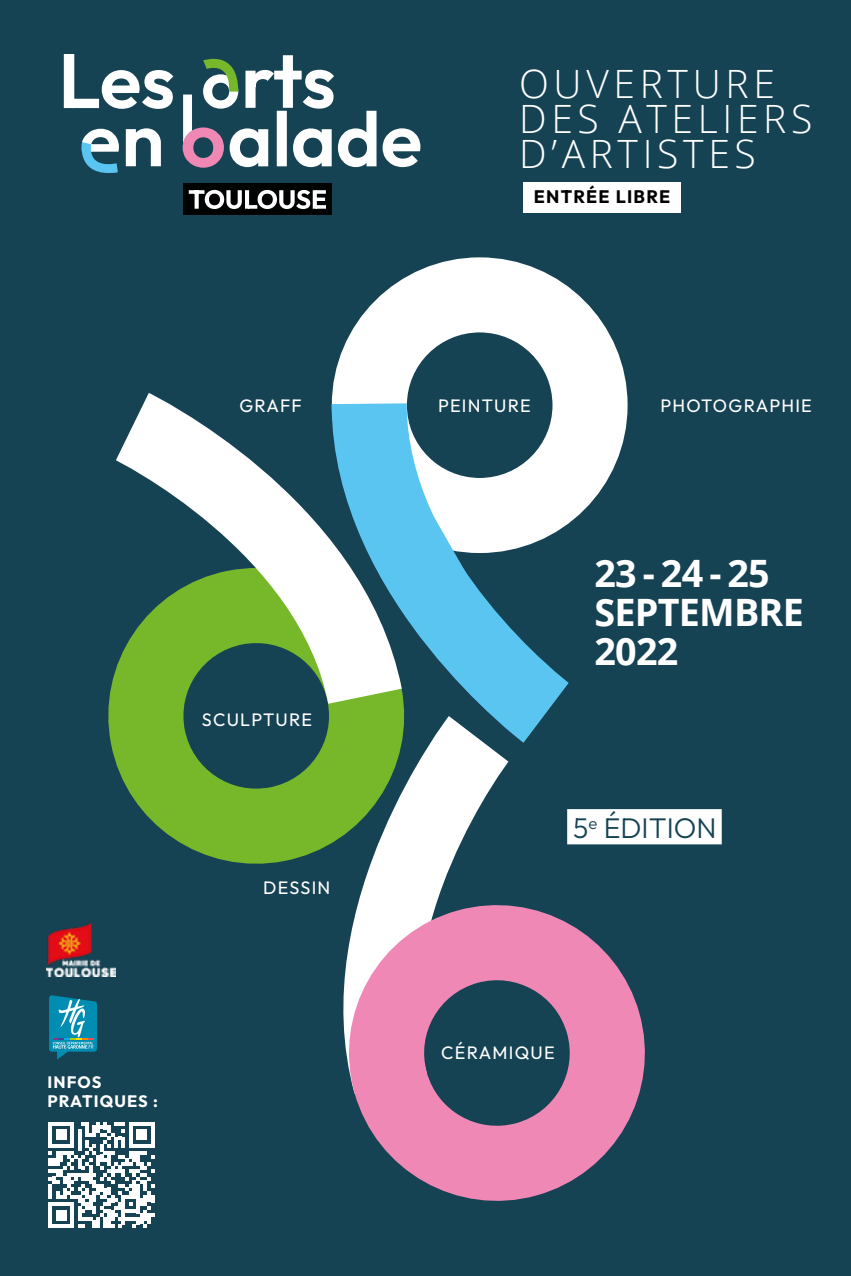
<style>
.page{position:relative;width:851px;height:1276px;background:#fff}
.page>*{position:absolute;margin:0;border:0;box-sizing:border-box;transform-origin:0 0}
.t1{font:300 39px/34.5px "Open Sans";letter-spacing:.12em;color:#fff}
.t2{font:700 37.8px/39px "Open Sans";letter-spacing:-.02em;color:#fff}
.t3{font:300 28.5px "Outfit";color:#164354}
.t4{font:18px "Outfit";letter-spacing:.07em;color:#fff}
.t5{font:700 18px "Outfit";letter-spacing:.07em;color:#000}
.t6{font:700 16.5px/18.6px "Outfit";letter-spacing:.065em;color:#fff}
</style>
<div class="page">
<div style="left:0;top:0;width:850px;height:1276px;background:#164354"></div>
<svg style="left:425px;top:788px;width:66px;height:66px"></svg>
<div style="left:332px;top:257px;width:295px;height:296px;border:75px solid #fff;border-radius:50%"></div>
<svg style="left:125px;top:784px;width:300px;height:80px"></svg>
<svg style="left:282px;top:854px;width:363px;height:347px"></svg>
<svg style="left:294px;top:329px;width:327px;height:459px"></svg>
<svg style="left:108px;top:351px;width:345px;height:433px"></svg>
<div style="left:567px;top:809px;width:154px;height:35px;background:#fff"></div>
<div style="left:183px;top:183px;width:149px;height:32px;background:#010202"></div>
<svg style="left:189px;top:190px;width:137px;height:19px"></svg>
<svg style="left:64px;top:54px;width:109px;height:55px"></svg>
<svg style="left:126px;top:128px;width:35px;height:38px"></svg>
<svg style="left:183px;top:55px;width:237px;height:113px"></svg>
<svg style="left:81px;top:129px;width:38px;height:44px"></svg>
<svg style="left:49px;top:995px;width:48px;height:64px;background:#2a90aa"></svg>
<img style="left:46px;top:924px;width:69px;height:52px">
<svg style="left:49px;top:1122px;width:105px;height:105px"></svg>
<div style="left:523px;top:182px;width:157px;height:31px;background:#fff"></div>
<h1 class="t1" style="left:519px;top:66px;width:295px">OUVERTURE<br>DES ATELIERS<br>D’ARTISTES</h1>
<p class="t5" style="left:534px;top:187px;width:138px">ENTRÉE LIBRE</p>
<p class="t4" style="left:239px;top:395px;width:64px">GRAFF</p>
<p class="t4" style="left:438px;top:396px;width:94px">PEINTURE</p>
<p class="t4" style="left:660px;top:395px;width:153px">PHOTOGRAPHIE</p>
<p class="t4" style="left:202px;top:709px;width:112px">SCULPTURE</p>
<p class="t4" style="left:263px;top:877px;width:68px">DESSIN</p>
<h2 class="t2" style="left:594px;top:552px;width:211px">23 - 24 - 25<br>SEPTEMBRE<br>2022</h2>
<h3 class="t3" style="left:573px;top:812px;width:145px">5<sup>e</sup> ÉDITION</h3>
<p class="t6" style="left:48px;top:1073px;width:112px">INFOS<br>PRATIQUES :</p>
<p class="t4" style="left:441px;top:1042px;width:115px">CÉRAMIQUE</p>
</div>
